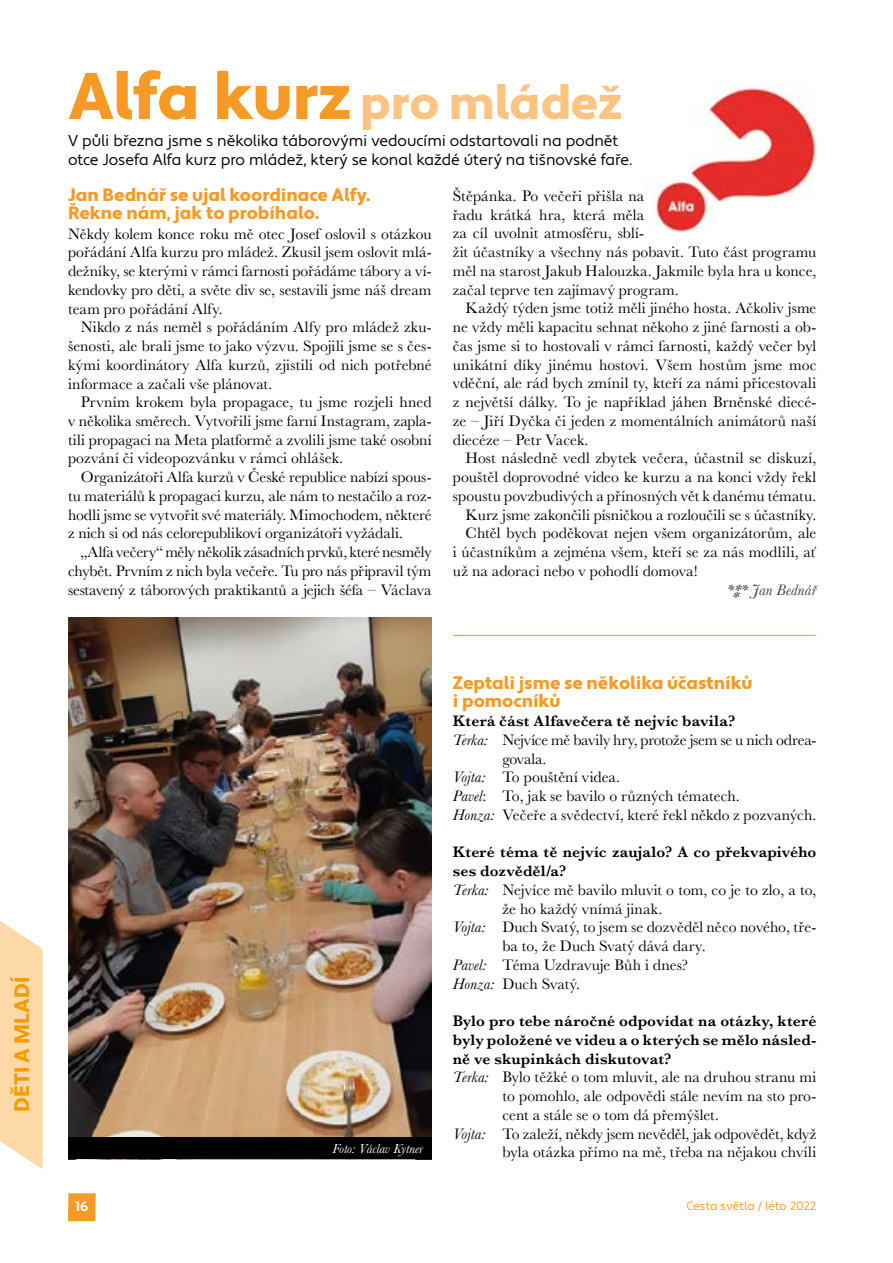
<style>
.page{position:relative;width:893px;height:1263px;background:#fff}
.page>*{position:absolute;margin:0;border:0;box-sizing:border-box;transform-origin:0 0}
.t1{font:900 48px "Apertura";letter-spacing:-.005em;color:#fbc483}
.t2{font:900 21px "Apertura";letter-spacing:.005em;color:#f59c00}
.t3{font:900 18px/18px "Apertura";letter-spacing:-.005em;color:#f59a25}
.t4{font:15.75px/18.8px "Baskerville";letter-spacing:.005em;color:#000;text-align:justify}
.t5{font:600 15.75px "Baskerville";letter-spacing:.01em;color:#000}
.t6{font:15.75px/18.9px "Apertura";letter-spacing:-.005em;color:#000}
.t7{font:15.75px "Baskerville";letter-spacing:-.015em;color:#000}
.t8{font:italic 15.75px "Baskerville";letter-spacing:.015em;color:#3c3c3b}
.t9{font:italic 13.5px "Baskerville";color:#fff}
.t10{font:700 13.5px "Apertura";color:#fff}
.t11{font:12px "Apertura";letter-spacing:-.005em;color:#f59a25}
.s1{font-size:66px;color:#f59a25}
.s2{font-style:italic}
</style>
<div class="page">
<div style="left:68px;top:1193px;width:28px;height:28px;background:#f59a25"></div>
<svg style="left:0;top:921px;width:43px;height:248px;background:#fdddb1"></svg>
<img style="left:68px;top:617px;width:364px;height:520px">
<div style="left:68px;top:1137px;width:364px;height:22px;background:#000"></div>
<hr style="left:453px;top:635px;width:363px;height:1px;background:#f59a25">
<img style="left:653px;top:87px;width:163px;height:145px">
<h2 class="t2" style="left:9px;top:1111px;width:136px;rotate:-90deg">DĚTI A MLADÍ</h2>
<h1 class="t1" style="left:68px;top:73px;width:556px"><span class="s1">Alfa kurz</span> pro mládež</h1>
<p class="t6" style="left:68px;top:132px;width:566px">V půli března jsme s několika táborovými vedoucími odstartovali na podnět otce Josefa Alfa kurz pro mládež, který se konal každé úterý na tišnovské faře.</p>
<p class="t3" style="left:68px;top:186px;width:304px">Jan Bednář se ujal koordinace Alfy.<br>Řekne nám, jak to probíhalo.</p>
<p class="t4" style="left:68px;top:224px;width:365px">Někdy kolem konce roku mě otec Josef oslovil s otázkou pořádání Alfa kurzu pro mládež. Zkusil jsem oslovit mlá&shy;dežníky, se kterými v rámci farnosti pořádáme tábory a ví&shy;kendovky pro děti, a světe div se, sestavili jsme náš dream team pro pořádání Alfy.</p>
<p class="t4" style="left:68px;top:318px;width:365px;text-indent:13px">Nikdo z nás neměl s pořádáním Alfy pro mládež zku&shy;šenosti, ale brali jsme to jako výzvu. Spojili jsme se s čes&shy;kými koordinátory Alfa kurzů, zjistili od nich potřebné informace a začali vše plánovat.</p>
<p class="t4" style="left:68px;top:393px;width:365px;text-indent:13px">Prvním krokem byla propagace, tu jsme rozjeli hned v několika směrech. Vytvořili jsme farní Instagram, zapla&shy;tili propagaci na Meta platformě a zvolili jsme také osobní pozvání či videopozvánku v rámci ohlášek.</p>
<p class="t4" style="left:68px;top:468px;width:365px;text-indent:13px">Organizátoři Alfa kurzů v České republice nabízí spous&shy;tu materiálů k propagaci kurzu, ale nám to nestačilo a roz&shy;hodli jsme se vytvořit své materiály. Mimochodem, některé z nich si od nás celorepublikoví organizátoři vyžádali.</p>
<p class="t4" style="left:68px;top:543px;width:365px;text-indent:13px">„Alfa večery“ měly několik zásadních prvků, které nesměly chybět. Prvním z nich byla večeře. Tu pro nás připravil tým sestavený z táborových praktikantů a jejich šéfa – Václava</p>
<p class="t4" style="left:453px;top:187px;width:365px;text-align:left">Štěpánka. Po večeři přišla na<br>řadu krátká hra, která měla<br>za cíl uvolnit atmosféru, sblí-<br>žit účastníky a všechny nás pobavit. Tuto část programu měl na starost Jakub Halouzka. Jakmile byla hra u konce, začal teprve ten zajímavý program.</p>
<p class="t4" style="left:453px;top:299px;width:365px;text-indent:13px">Každý týden jsme totiž měli jiného hosta. Ačkoliv jsme ne vždy měli kapacitu sehnat někoho z jiné farnosti a ob&shy;čas jsme si to hostovali v rámci farnosti, každý večer byl unikátní díky jinému hostovi. Všem hostům jsme moc vděční, ale rád bych zmínil ty, kteří za námi přicestovali z největší dálky. To je například jáhen Brněnské diecé&shy;ze – Jiří Dyčka či jeden z momentálních animátorů naší diecéze – Petr Vacek.</p>
<p class="t4" style="left:466px;top:449px;width:352px">Host následně vedl zbytek večera, účastnil se diskuzí,</p>
<p class="t4" style="left:453px;top:468px;width:365px">pouštěl doprovodné video ke kurzu a na konci vždy řekl</p>
<p class="t4" style="left:453px;top:487px;width:365px">spoustu povzbudivých a přínosných vět k danému tématu.</p>
<p class="t4" style="left:466px;top:505px;width:352px">Kurz jsme zakončili písničkou a rozloučili se s účastníky.</p>
<p class="t4" style="left:466px;top:524px;width:352px">Chtěl bych poděkovat nejen všem organizátorům, ale</p>
<p class="t4" style="left:453px;top:543px;width:365px">i účastníkům a zejména všem, kteří se za nás modlili, ať</p>
<p class="t4" style="left:453px;top:561px;width:246px">už na adoraci nebo v pohodlí domova!</p>
<p class="t8" style="left:726px;top:579px;width:91px">*⁑* Jan Bednář</p>
<p class="t9" style="left:332px;top:1139px;width:92px">Foto: Václav Kytner</p>
<p class="t3" style="left:453px;top:674px;width:301px">Zeptali jsme se několika účastníků i pomocníků</p>
<p class="t5" style="left:453px;top:710px;width:284px">Která část Alfavečera tě nejvíc bavila?</p>
<p class="t7" style="left:453px;top:730px;width:364px"><span class="s2">Terka:</span> Nejvíce mě bavily hry, protože jsem se u nich odrea-</p>
<p class="t4" style="left:502px;top:749px;width:46px">govala.</p>
<p class="t4" style="left:453px;top:768px;width:169px"><span class="s2">Vojta:</span> To pouštění videa.</p>
<p class="t4" style="left:453px;top:787px;width:288px"><span class="s2">Pavel</span>: To, jak se bavilo o různých tématech.</p>
<p class="t4" style="left:453px;top:806px;width:365px"><span class="s2">Honza:</span> Večeře a svědectví, které řekl někdo z pozvaných.</p>
<p class="t5" style="left:453px;top:841px;width:365px">Které téma tě nejvíc zaujalo? A co překvapivého</p>
<p class="t5" style="left:453px;top:860px;width:115px">ses dozvěděl/a?</p>
<p class="t4" style="left:453px;top:880px;width:365px"><span class="s2">Terka:</span> Nejvíce mě bavilo mluvit o tom, co je to zlo, a to,</p>
<p class="t4" style="left:502px;top:899px;width:162px">že ho každý vnímá jinak.</p>
<p class="t4" style="left:453px;top:918px;width:365px"><span class="s2">Vojta:</span> Duch Svatý, to jsem se dozvěděl něco nového, tře-</p>
<p class="t4" style="left:502px;top:937px;width:205px">ba to, že Duch Svatý dává dary.</p>
<p class="t4" style="left:453px;top:955px;width:237px"><span class="s2">Pavel:</span> Téma Uzdravuje Bůh i dnes?</p>
<p class="t4" style="left:453px;top:974px;width:129px"><span class="s2">Honza:</span> Duch Svatý.</p>
<p class="t5" style="left:453px;top:1010px;width:365px">Bylo pro tebe náročné odpovídat na otázky, které</p>
<p class="t5" style="left:453px;top:1029px;width:365px">byly položené ve videu a o kterých se mělo násled-</p>
<p class="t5" style="left:453px;top:1047px;width:220px">ně ve skupinkách diskutovat?</p>
<p class="t4" style="left:453px;top:1068px;width:365px"><span class="s2">Terka:</span> Bylo těžké o tom mluvit, ale na druhou stranu mi</p>
<p class="t4" style="left:502px;top:1087px;width:316px">to pomohlo, ale odpovědi stále nevím na sto pro-</p>
<p class="t4" style="left:502px;top:1105px;width:218px">cent a stále se o tom dá přemýšlet.</p>
<p class="t4" style="left:453px;top:1124px;width:365px"><span class="s2">Vojta:</span> To zaleží, někdy jsem nevěděl, jak odpovědět, když</p>
<p class="t4" style="left:502px;top:1143px;width:316px">byla otázka přímo na mě, třeba na nějakou chvíli</p>
<p class="t10" style="left:75px;top:1198px;width:15px">16</p>
<p class="t11" style="left:686px;top:1198px;width:132px">Cesta světla / léto 2022</p>
</div>
